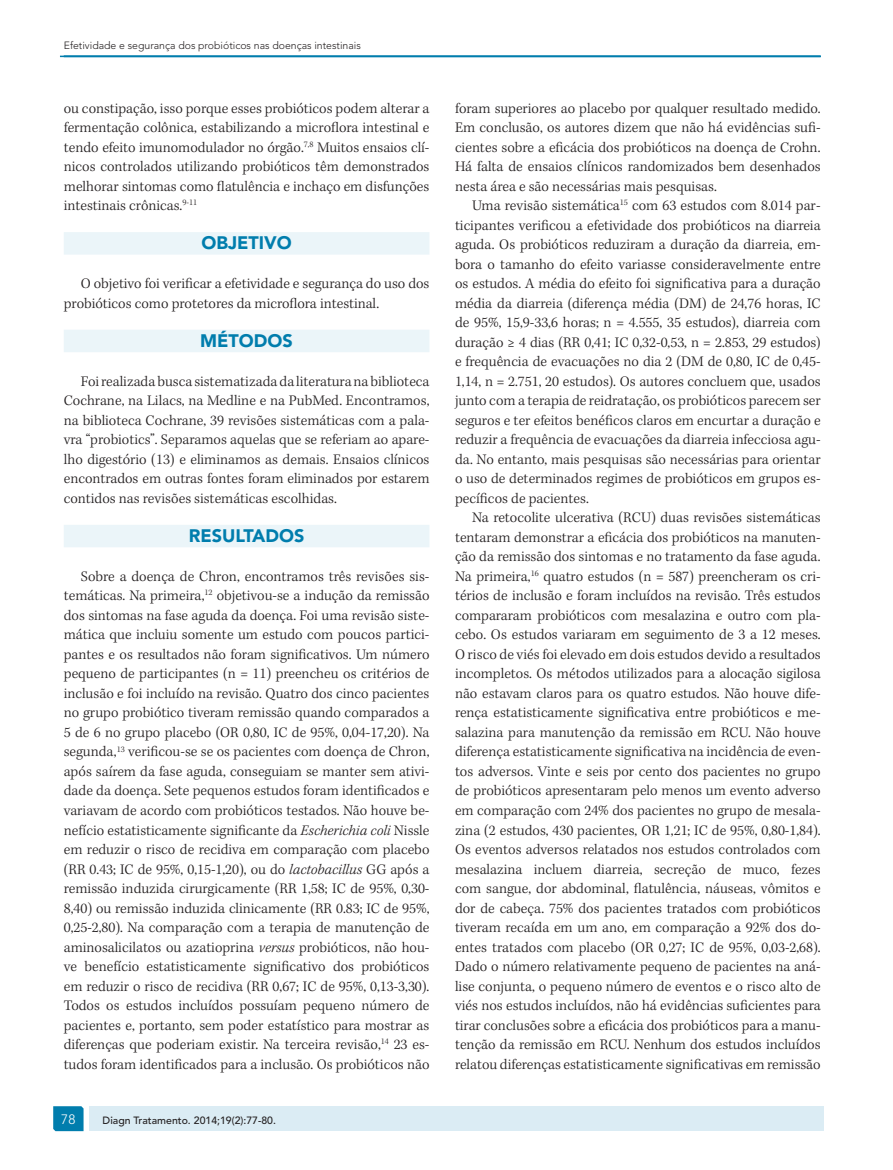
<style>
.page{position:relative;width:893px;height:1170px;background:#fff}
.page>*{position:absolute;margin:0;border:0;box-sizing:border-box;transform-origin:0 0}
.z04_0_sub1{font:900 18px "Avenir LT Std";color:#007dad}
.z05_0_texto_txt{font:300 15px/19.5px "Kepler Std";color:#231f20;text-align:justify}
.t1{font:300 13.5px "Avenir LT Std";color:#fff}
.z08_0_cabecalho{font:300 10.5px "Avenir LT Std";color:#231f20}
.z08_1_rodape{font:500 10.5px "Avenir LT Std";color:#231f20}
.s1{font-style:italic}
</style>
<div class="page">
<div style="left:64px;top:232px;width:365px;height:22px;background:#ebf5f9"></div>
<div style="left:64px;top:329px;width:365px;height:23px;background:#ebf5f9"></div>
<div style="left:64px;top:524px;width:365px;height:23px;background:#ebf5f9"></div>
<hr style="left:60px;top:56px;width:761px;height:1px;background:#007dad">
<svg style="left:53px;top:1106px;width:31px;height:24px"></svg>
<div style="left:89px;top:1106px;width:735px;height:24px;background:#dbecf4"></div>
<p class="z08_0_cabecalho" style="left:64px;top:40px;width:299px">Efetividade e segurança dos probióticos nas doenças intestinais</p>
<p class="z05_0_texto_txt" style="left:64px;top:99px;width:367px">ou constipação, isso porque esses probióticos podem alterar a fermentação colônica, estabilizando a microflora intestinal e tendo efeito imunomodulador no órgão.<sup>7,8</sup> Muitos ensaios clí&shy;nicos controlados utilizando probióticos têm demonstrados melhorar sintomas como flatulência e inchaço em disfunções intestinais crônicas.<sup>9-11</sup></p>
<p class="z04_0_sub1" style="left:201px;top:232px;width:92px">OBJETIVO</p>
<p class="z05_0_texto_txt" style="left:64px;top:274px;width:367px;text-indent:17px">O objetivo foi verificar a efetividade e segurança do uso dos probióticos como protetores da microflora intestinal.</p>
<p class="z04_0_sub1" style="left:200px;top:329px;width:94px">MÉTODOS</p>
<p class="z05_0_texto_txt" style="left:64px;top:372px;width:367px;text-indent:17px">Foi realizada busca sistematizada da literatura na biblioteca Cochrane, na Lilacs, na Medline e na PubMed. Encontramos, na biblioteca Cochrane, 39 revisões sistemáticas com a pala&shy;vra “probiotics”. Separamos aquelas que se referiam ao apare&shy;lho digestório (13) e eliminamos as demais. Ensaios clínicos encontrados em outras fontes foram eliminados por estarem contidos nas revisões sistemáticas escolhidas.</p>
<p class="z04_0_sub1" style="left:189px;top:524px;width:117px">RESULTADOS</p>
<p class="z05_0_texto_txt" style="left:64px;top:567px;width:367px;text-indent:17px">Sobre a doença de Chron, encontramos três revisões sis&shy;temáticas. Na primeira,<sup>12</sup> objetivou-se a indução da remissão dos sintomas na fase aguda da doença. Foi uma revisão siste&shy;mática que incluiu somente um estudo com poucos partici&shy;pantes e os resultados não foram significativos. Um número pequeno de participantes (n = 11) preencheu os critérios de inclusão e foi incluído na revisão. Quatro dos cinco pacientes no grupo probiótico tiveram remissão quando comparados a 5 de 6 no grupo placebo (OR 0,80, IC de 95%, 0,04-17,20). Na segunda,<sup>13</sup> verificou-se se os pacientes com doença de Chron, após saírem da fase aguda, conseguiam se manter sem ativi&shy;dade da doença. Sete pequenos estudos foram identificados e variavam de acordo com probióticos testados. Não houve be&shy;nefício estatisticamente significante da <span class="s1">Escherichia coli</span> Nissle em reduzir o risco de recidiva em comparação com placebo (RR 0.43; IC de 95%, 0,15-1,20), ou do <span class="s1">lactobacillus</span> GG após a remissão induzida cirurgicamente (RR 1,58; IC de 95%, 0,30- 8,40) ou remissão induzida clinicamente (RR 0.83; IC de 95%, 0,25-2,80). Na comparação com a terapia de manutenção de aminosalicilatos ou azatioprina <span class="s1">versus</span> probióticos, não hou&shy;ve benefício estatisticamente significativo dos probióticos em reduzir o risco de recidiva (RR 0,67; IC de 95%, 0,13-3,30).<br>Todos os estudos incluídos possuíam pequeno número de pacientes e, portanto, sem poder estatístico para mostrar as diferenças que poderiam existir. Na terceira revisão,<sup>14</sup> 23 es&shy;tudos foram identificados para a inclusão. Os probióticos não</p>
<p class="t1" style="left:61px;top:1111px;width:16px">78</p>
<p class="z08_1_rodape" style="left:103px;top:1114px;width:175px">Diagn Tratamento. 2014;19(2):77-80.</p>
<p class="z05_0_texto_txt" style="left:455px;top:99px;width:367px">foram superiores ao placebo por qualquer resultado medido.<br>Em conclusão, os autores dizem que não há evidências sufi&shy;cientes sobre a eficácia dos probióticos na doença de Crohn.<br>Há falta de ensaios clínicos randomizados bem desenhados nesta área e são necessárias mais pesquisas.</p>
<p class="z05_0_texto_txt" style="left:455px;top:196px;width:367px;text-indent:17px">Uma revisão sistemática<sup>15</sup> com 63 estudos com 8.014 par&shy;ticipantes verificou a efetividade dos probióticos na diarreia aguda. Os probióticos reduziram a duração da diarreia, em&shy;bora o tamanho do efeito variasse consideravelmente entre os estudos. A média do efeito foi significativa para a duração média da diarreia (diferença média (DM) de 24,76 horas, IC de 95%, 15,9-33,6 horas; n = 4.555, 35 estudos), diarreia com duração ≥ 4 dias (RR 0,41; IC 0,32-0,53, n = 2.853, 29 estudos) e frequência de evacuações no dia 2 (DM de 0,80, IC de 0,45- 1,14, n = 2.751, 20 estudos). Os autores concluem que, usados junto com a terapia de reidratação, os probióticos parecem ser seguros e ter efeitos benéficos claros em encurtar a duração e reduzir a frequência de evacuações da diarreia infecciosa agu&shy;da. No entanto, mais pesquisas são necessárias para orientar o uso de determinados regimes de probióticos em grupos es&shy;pecíficos de pacientes.</p>
<p class="z05_0_texto_txt" style="left:455px;top:508px;width:367px;text-indent:17px">Na retocolite ulcerativa (RCU) duas revisões sistemáticas tentaram demonstrar a eficácia dos probióticos na manuten&shy;ção da remissão dos sintomas e no tratamento da fase aguda.<br>Na primeira,<sup>16</sup> quatro estudos (n = 587) preencheram os cri&shy;térios de inclusão e foram incluídos na revisão. Três estudos compararam probióticos com mesalazina e outro com pla&shy;cebo. Os estudos variaram em seguimento de 3 a 12 meses.<br>O risco de viés foi elevado em dois estudos devido a resultados incompletos. Os métodos utilizados para a alocação sigilosa não estavam claros para os quatro estudos. Não houve dife&shy;rença estatisticamente significativa entre probióticos e me&shy;salazina para manutenção da remissão em RCU. Não houve diferença estatisticamente significativa na incidência de even&shy;tos adversos. Vinte e seis por cento dos pacientes no grupo de probióticos apresentaram pelo menos um evento adverso em comparação com 24% dos pacientes no grupo de mesala&shy;zina (2 estudos, 430 pacientes, OR 1,21; IC de 95%, 0,80-1,84).<br>Os eventos adversos relatados nos estudos controlados com mesalazina incluem diarreia, secreção de muco, fezes com sangue, dor abdominal, flatulência, náuseas, vômitos e dor de cabeça. 75% dos pacientes tratados com probióticos tiveram recaída em um ano, em comparação a 92% dos do&shy;entes tratados com placebo (OR 0,27; IC de 95%, 0,03-2,68).<br>Dado o número relativamente pequeno de pacientes na aná&shy;lise conjunta, o pequeno número de eventos e o risco alto de viés nos estudos incluídos, não há evidências suficientes para tirar conclusões sobre a eficácia dos probióticos para a manu&shy;tenção da remissão em RCU. Nenhum dos estudos incluídos relatou diferenças estatisticamente significativas em remissão</p>
</div>
